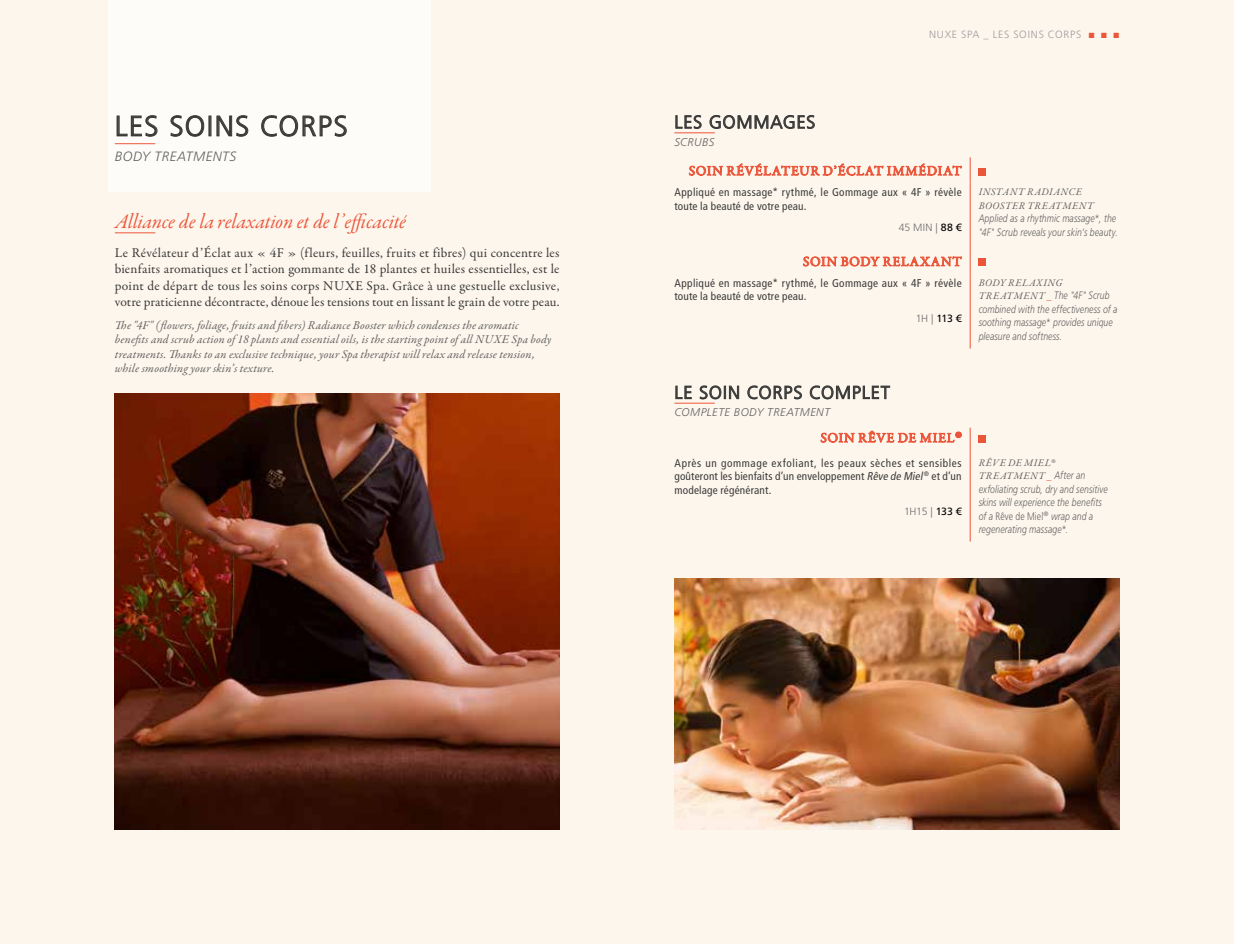
<style>
.page{position:relative;width:1234px;height:944px;background:#fff}
.page>*{position:absolute;margin:0;border:0;box-sizing:border-box;transform-origin:0 0}
.t1{font:300 28.5px "Frutiger LT Std";letter-spacing:.04em;color:#3a3a39}
.t2{font:21px "Garamond Premr Pro It Subh";letter-spacing:.005em;color:#eb563a}
.t3{font:300 18px "Frutiger LT Std";letter-spacing:.05em;color:#3a3a39}
.t4{font:13.5px/16.2px "Garamond Premr Pro";letter-spacing:.005em;color:#3a3a39;text-align:justify}
.t5{font:13.5px "Garamond Premr Pro";letter-spacing:.075em;color:#eb563a}
.t6{font:13.5px "Garamond Premr Pro";letter-spacing:.095em;color:#eb563a}
.t7{font:italic 300 13.5px "Frutiger LT Std";color:#626261}
.t8{font:italic 12px/14.4px "Garamond Premr Pro";letter-spacing:.01em;color:#626261}
.t9{font:condensed 11.25px/13.5px "Frutiger LT Std";letter-spacing:.02em;color:#3a3a39}
.t10{font:italic 300 11.25px "Frutiger LT Std";letter-spacing:.04em;color:#626261}
.t11{font:italic 300 10.8px/13.5px "Frutiger LT Std";letter-spacing:.01em;color:#626261;scale:.8 1}
.t12{font:300 10.5px "Frutiger LT Std";letter-spacing:.07em;color:#9c9c9d}
.t13{font:300 10.5px "Frutiger LT Std";letter-spacing:-.02em;color:#6e6e6e}
.t14{font:10.5px "Frutiger LT Std";color:#000}
.t15{font:italic 10.2px/13.5px "Garamond Premr Pro";letter-spacing:.055em;color:#626261}
.s1{color:#eb563a}
.s2{font-weight:400;color:#000}
.s3{font-weight:300;color:#6e6e6e}
.s4{font-family:"Garamond Premr Pro";font-weight:400;font-size:10.2px}
.s5{font-family:"Garamond Premr Pro";font-weight:400;font-size:10.2px;color:#eb563a}
.s6{font-style:italic}
.s7{font-family:"Frutiger LT Std";font-weight:300;font-size:10.8px}
.s8{font-style:normal}
</style>
<div class="page">
<div style="left:0;top:0;width:617px;height:944px;background:#fdf6ed"></div>
<div style="left:108px;top:0;width:323px;height:191px;background:#fefcf9"></div>
<hr style="left:115px;top:143px;width:40px;height:1px;background:#eb563a">
<hr style="left:115px;top:233px;width:40px;height:1px;background:#eb563a">
<svg style="left:117px;top:115px;width:40px;height:22px"></svg>
<svg style="left:171px;top:115px;width:33px;height:22px"></svg>
<svg style="left:217px;top:115px;width:31px;height:22px"></svg>
<svg style="left:261px;top:115px;width:85px;height:22px"></svg>
<img style="left:115px;top:394px;width:444px;height:435px">
<div style="left:617px;top:0;width:616px;height:944px;background:#fdf6ed"></div>
<svg style="left:969px;top:157px;width:1px;height:27px"></svg>
<hr style="left:969px;top:184px;width:1px;height:64px;background:#eb563a">
<svg style="left:969px;top:248px;width:1px;height:26px"></svg>
<hr style="left:969px;top:274px;width:1px;height:74px;background:#eb563a">
<svg style="left:688px;top:163px;width:273px;height:13px"></svg>
<div style="left:978px;top:168px;width:7px;height:7px;background:#eb563a"></div>
<svg style="left:803px;top:256px;width:158px;height:10px"></svg>
<div style="left:978px;top:259px;width:7px;height:7px;background:#eb563a"></div>
<hr style="left:674px;top:133px;width:40px;height:1px;background:#eb563a">
<svg style="left:675px;top:115px;width:26px;height:14px"></svg>
<svg style="left:709px;top:115px;width:105px;height:14px"></svg>
<hr style="left:674px;top:403px;width:40px;height:1px;background:#eb563a">
<svg style="left:675px;top:385px;width:16px;height:14px"></svg>
<svg style="left:699px;top:385px;width:40px;height:14px"></svg>
<svg style="left:747px;top:385px;width:55px;height:14px"></svg>
<svg style="left:809px;top:385px;width:81px;height:14px"></svg>
<svg style="left:969px;top:428px;width:1px;height:26px"></svg>
<hr style="left:969px;top:454px;width:1px;height:88px;background:#eb563a">
<svg style="left:820px;top:430px;width:141px;height:13px"></svg>
<div style="left:978px;top:435px;width:7px;height:7px;background:#eb563a"></div>
<img style="left:674px;top:578px;width:445px;height:251px">
<h1 class="t1" style="left:115px;top:110px;width:234px">LES SOI NS CORPS</h1>
<p class="t7" style="left:115px;top:148px;width:19px">Body</p>
<p class="t7" style="left:154px;top:148px;width:41px">treatments</p>
<h2 class="t2" style="left:115px;top:209px;width:292px">Alliance de la relaxation et de l’efficacité</h2>
<p class="t4" style="left:115px;top:245px;width:446px">Le Révélateur d’Éclat aux « 4F » (fleurs, feuilles, fruits et fibres) qui concentre les bienfaits aromatiques et l’action gommante de 18 plantes et huiles essentielles, est le point de départ de tous les soins corps NUXE Spa. Grâce à une gestuelle exclusive, votre praticienne décontracte, dénoue les tensions tout en lissant le grain de votre peau.</p>
<p class="t8" style="left:115px;top:318px;width:438px">The "4F" (flowers, foliage, fruits and fibers) Radiance Booster which condenses the aromatic benefits and scrub action of 18 plants and essential oils, is the starting point of all NUXE Spa body treatments. Thanks to an exclusive technique, your Spa therapist will relax and release tension, while smoothing your skin’s texture.</p>
<h3 class="t3" style="left:674px;top:112px;width:140px">LES GOMMAGES</h3>
<p class="t10" style="left:674px;top:136px;width:21px">scrubs</p>
<p class="t12" style="left:928px;top:29px;width:191px">NUXE SPA _ LES SOI NS CORPS <span class="s1">■</span> <span class="s1">■</span> <span class="s1">■</span></p>
<p class="t5" style="left:688px;top:163px;width:113px">Soin Révélateur</p>
<p class="t5" style="left:864px;top:163px;width:98px">at Immédiat</p>
<p class="t9" style="left:674px;top:186px;width:289px">Appliqué en massage* rythmé, le Gommage aux « 4F » révèle toute la beauté de votre peau.</p>
<p class="t13" style="left:898px;top:221px;width:64px">45 M IN | <span class="s2">88 €</span></p>
<p class="t6" style="left:802px;top:253px;width:160px">Soin Body Relaxant</p>
<p class="t9" style="left:674px;top:276px;width:289px">Appliqué en massage* rythmé, le Gommage aux « 4F » révèle toute la beauté de votre peau.</p>
<p class="t14" style="left:915px;top:312px;width:47px"><span class="s3">1H |</span> 113 €</p>
<p class="t15" style="left:978px;top:186px;width:116px">INSTANT RADIANCE<br>BOOSTER TREATMENT</p>
<p class="t11" style="left:978px;top:212px;width:175px">Applied as a rhythmic massage*, the "4F" Scrub reveals your skin’s beauty.</p>
<p class="t15" style="left:978px;top:277px;width:85px">BODY RELAXING</p>
<p class="t11" style="left:978px;top:289px;width:175px"><span class="s4">TREATMENT</span> <span class="s5">_</span> The "4F" Scrub combined with the effectiveness of a soothing massage* provides unique pleasure and softness.</p>
<h3 class="t3" style="left:674px;top:382px;width:198px">LE SOIN CORPS COM PLET</h3>
<p class="t10" style="left:674px;top:406px;width:10px">Com</p>
<p class="t10" style="left:700px;top:406px;width:19px">plete</p>
<p class="t10" style="left:733px;top:406px;width:9px">body</p>
<p class="t10" style="left:767px;top:406px;width:35px">treatment</p>
<p class="t5" style="left:820px;top:430px;width:143px">Soin Rêve de Miel <sup>®</sup></p>
<p class="t9" style="left:674px;top:456px;width:289px;text-align:justify">Après un gommage exfoliant, les peaux sèches et sensibles goûteront les bienfaits d’un enveloppement <span class="s6">Rêve de Miel</span><sup>®</sup> et d’un modelage régénérant.</p>
<p class="t13" style="left:903px;top:505px;width:59px">1H15 | <span class="s2">133 €</span></p>
<p class="t15" style="left:978px;top:456px;width:108px">RÊVE DE MIEL<sup>®<br></sup>TREATMENT <span class="s1">_</span> <span class="s7">After an</span></p>
<p class="t11" style="left:978px;top:482px;width:163px">exfoliating scrub, dry and sensitive skins will experience the benefits of a <span class="s8">RÊVE DE MIEL</span><sup>®</sup> wrap and a regenerating massage*.</p>
</div>
